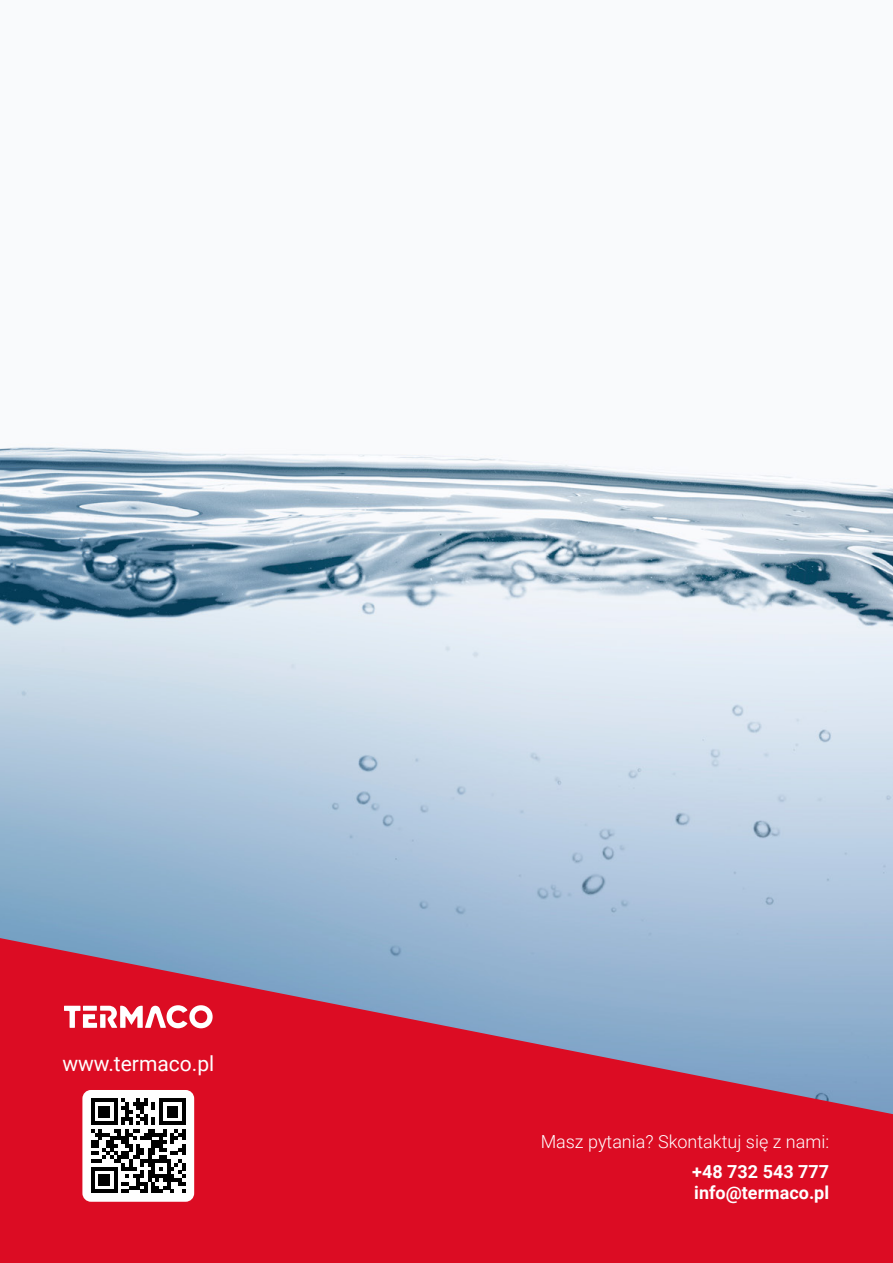
<style>
.page{position:relative;width:893px;height:1263px;background:#fff}
.page>*{position:absolute;margin:0;border:0;box-sizing:border-box;transform-origin:0 0}
.t1{font:21px "Roboto";color:#fff}
.t2{font:300 18px "Roboto";color:#fff}
.t3{font:700 18px/21.6px "Roboto";color:#fff}
</style>
<div class="page">
<div style="left:0;top:878px;width:893px;height:385px;background:#dc0c23"></div>
<div style="left:82px;top:1090px;width:112px;height:112px;background:#fff;border-radius:9px"></div>
<img style="left:0;top:446px;width:893px;height:668px">
<svg style="left:64px;top:1005px;width:149px;height:23px"></svg>
<svg style="left:91px;top:1098px;width:95px;height:95px"></svg>
<p class="t1" style="left:62px;top:1049px;width:153px">www.termaco.pl</p>
<p class="t2" style="left:541px;top:1128px;width:290px">Masz pytania? Skontaktuj się z nami:</p>
<p class="t3" style="left:692px;top:1160px;width:138px">+48 732 543 777 info@termaco.pl</p>
</div>
